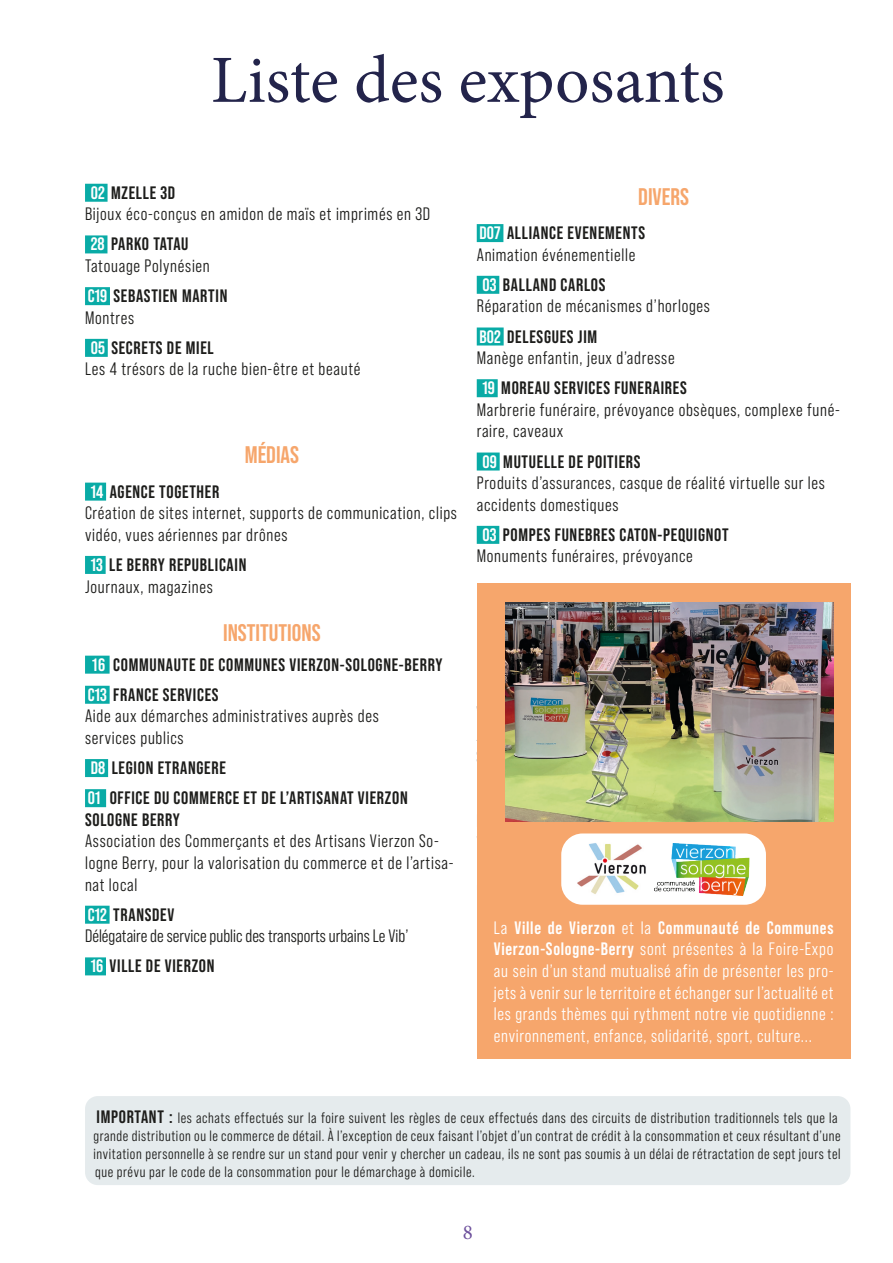
<style>
.page{position:relative;width:893px;height:1263px;background:#fff}
.page>*{position:absolute;margin:0;border:0;box-sizing:border-box;transform-origin:0 0}
.t1{font:67.5px "Minion Pro";color:#23244b}
.t2{font:700 24px "Bebas Neue Pro";color:#f6a66c}
.t3{font:21px "Minion Pro";color:#6d509c}
.t4{font:18px/21.6px "Bebas Neue Pro Middle";letter-spacing:.04em;color:#1d1d1b}
.t5{font:700 18px/30.2px "Bebas Neue Pro";letter-spacing:.04em;color:#1d1d1b}
.t6{font:18px/21.6px "Bebas Neue Pro Middle";letter-spacing:.04em;color:#fff;text-align:justify}
.t7{font:18px "Bebas Neue Pro Middle";color:#1d1d1b}
.t8{font:700 18px "Bebas Neue Pro";letter-spacing:.04em;color:#fff}
.t9{font:700 18px "Bebas Neue Pro";letter-spacing:.005em;color:#1d1d1b}
.t10{font:15px/18px "Bebas Neue Pro Middle";letter-spacing:.04em;color:#1d1d1b}
.s1{color:#fff}
.s2{font-family:"Bebas Neue Pro Middle";font-weight:400}
.s3{font-family:"Bebas Neue Pro";font-weight:700}
.s4{font-family:"Bebas Neue Pro";font-weight:700;font-size:18px}
</style>
<div class="page">
<div style="left:85px;top:184px;width:23px;height:18px;background:#09aba6"></div>
<div style="left:85px;top:235px;width:22px;height:18px;background:#09aba6"></div>
<div style="left:85px;top:287px;width:25px;height:18px;background:#09aba6"></div>
<div style="left:85px;top:339px;width:23px;height:18px;background:#09aba6"></div>
<div style="left:85px;top:483px;width:21px;height:18px;background:#09aba6"></div>
<div style="left:85px;top:556px;width:21px;height:18px;background:#09aba6"></div>
<div style="left:85px;top:656px;width:25px;height:18px;background:#09aba6"></div>
<div style="left:85px;top:686px;width:25px;height:18px;background:#09aba6"></div>
<div style="left:85px;top:759px;width:23px;height:18px;background:#09aba6"></div>
<div style="left:85px;top:789px;width:21px;height:18px;background:#09aba6"></div>
<div style="left:85px;top:906px;width:25px;height:18px;background:#09aba6"></div>
<div style="left:85px;top:957px;width:21px;height:18px;background:#09aba6"></div>
<div style="left:477px;top:224px;width:26px;height:18px;background:#09aba6"></div>
<div style="left:477px;top:276px;width:22px;height:18px;background:#09aba6"></div>
<div style="left:477px;top:327px;width:27px;height:18px;background:#09aba6"></div>
<div style="left:477px;top:379px;width:21px;height:18px;background:#09aba6"></div>
<div style="left:477px;top:452px;width:23px;height:18px;background:#09aba6"></div>
<div style="left:477px;top:526px;width:22px;height:18px;background:#09aba6"></div>
<div style="left:85px;top:1096px;width:765px;height:89px;background:#e5ebed;border-radius:13px"></div>
<div style="left:477px;top:584px;width:373px;height:475px;background:#f6a66c"></div>
<img style="left:505px;top:603px;width:328px;height:218px">
<div style="left:561px;top:833px;width:205px;height:72px;background:#fff;border-radius:21px"></div>
<img style="left:655px;top:843px;width:95px;height:52px">
<img style="left:577px;top:843px;width:69px;height:51px">
<h1 class="t1" style="left:211px;top:35px;width:515px">Liste des exposants</h1>
<p class="t5" style="left:91px;top:177px;width:86px"><span class="s1">02</span> MZELLE 3D</p>
<p class="t4" style="left:85px;top:203px;width:347px">Bijoux éco-conçus en amidon de maïs et imprimés en 3D</p>
<p class="t9" style="left:91px;top:234px;width:99px"><span class="s1">28</span> PARKO TATAU</p>
<p class="t4" style="left:85px;top:255px;width:126px">Tatouage Polynésien</p>
<p class="t5" style="left:88px;top:281px;width:141px"><span class="s1">C19</span> SEBASTIEN MARTIN</p>
<p class="t4" style="left:85px;top:307px;width:51px">Montres</p>
<p class="t5" style="left:91px;top:332px;width:124px"><span class="s1">05</span> SECRETS DE MIEL</p>
<p class="t4" style="left:85px;top:358px;width:277px">Les 4 trésors de la ruche bien-être et beauté</p>
<h2 class="t2" style="left:245px;top:441px;width:56px">MÉDIAS</h2>
<p class="t5" style="left:91px;top:476px;width:130px"><span class="s1">14</span> AGENCE TOGETHER</p>
<p class="t4" style="left:85px;top:502px;width:373px">Création de sites internet, supports de communication, clips vidéo, vues aériennes par drônes</p>
<p class="t5" style="left:91px;top:549px;width:157px"><span class="s1">13</span> LE BERRY REPUBLICAIN</p>
<p class="t4" style="left:85px;top:575px;width:129px">Journaux, magazines</p>
<h2 class="t2" style="left:223px;top:618px;width:99px">INSTITUTIONS</h2>
<p class="t5" style="left:88px;top:649px;width:356px"><span class="s1">16</span> COMMUNAUTE DE COMMUNES VIERZON-SOLOGNE-BERRY<br><span class="s1">C13</span> FRANCE SERVICES</p>
<p class="t4" style="left:85px;top:705px;width:295px">Aide aux démarches administratives auprès des services publics</p>
<p class="t5" style="left:88px;top:752px;width:321px"><span class="s1">D8</span> LEGION ETRANGERE<br><span class="s1">01</span> OFFICE DU COMMERCE ET DE L’ARTISANAT VIERZON</p>
<p class="t5" style="left:85px;top:804px;width:96px">SOLOGNE BERRY</p>
<p class="t4" style="left:85px;top:830px;width:370px">Association des Commerçants et des Artisans Vierzon So&shy;logne Berry, pour la valorisation du commerce et de l’artisa&shy;nat local</p>
<p class="t5" style="left:88px;top:899px;width:88px"><span class="s1">C12</span> TRANSDEV</p>
<p class="t7" style="left:85px;top:926px;width:325px">Délégataire de service public des transports urbains Le Vib’</p>
<p class="t5" style="left:91px;top:951px;width:125px"><span class="s1">16</span> VILLE DE VIERZON</p>
<h2 class="t2" style="left:638px;top:183px;width:52px">DIVERS</h2>
<p class="t5" style="left:480px;top:218px;width:167px"><span class="s1">D07</span> ALLIANCE EVENEMENTS</p>
<p class="t4" style="left:477px;top:244px;width:160px">Animation événementielle</p>
<p class="t5" style="left:482px;top:269px;width:125px"><span class="s1">03</span> BALLAND CARLOS</p>
<p class="t4" style="left:477px;top:295px;width:235px">Réparation de mécanismes d’horloges</p>
<p class="t5" style="left:480px;top:321px;width:119px"><span class="s1">B02</span> DELESGUES JIM</p>
<p class="t4" style="left:477px;top:347px;width:199px">Manège enfantin, jeux d’adresse</p>
<p class="t5" style="left:482px;top:373px;width:206px"><span class="s1">19</span> MOREAU SERVICES FUNERAIRES</p>
<p class="t4" style="left:477px;top:399px;width:365px">Marbrerie funéraire, prévoyance obsèques, complexe funé&shy;raire, caveaux</p>
<p class="t5" style="left:482px;top:446px;width:159px"><span class="s1">09</span> MUTUELLE DE POITIERS</p>
<p class="t4" style="left:477px;top:472px;width:350px">Produits d’assurances, casque de réalité virtuelle sur les accidents domestiques</p>
<p class="t5" style="left:482px;top:519px;width:248px"><span class="s1">03</span> POMPES FUNEBRES CATON-PEQUIGNOT</p>
<p class="t4" style="left:477px;top:545px;width:218px">Monuments funéraires, prévoyance</p>
<p class="t8" style="left:494px;top:917px;width:341px"><span class="s2">La</span> Ville de Vierzon <span class="s2">et la</span> Communauté de Communes</p>
<p class="t6" style="left:494px;top:938px;width:341px"><span class="s3">Vierzon-Sologne-Berry</span> sont présentes à la Foire-Expo au sein d’un stand mutualisé afin de présenter les pro&shy;jets à venir sur le territoire et échanger sur l’actualité et les grands thèmes qui rythment notre vie quotidienne : environnement, enfance, solidarité, sport, culture...</p>
<p class="t10" style="left:94px;top:1108px;width:749px"><span class="s4">IMPORTANT :</span> les achats effectués sur la foire suivent les règles de ceux effectués dans des circuits de distribution traditionnels tels que la grande distribution ou le commerce de détail. À l’exception de ceux faisant l’objet d’un contrat de crédit à la consommation et ceux résultant d’une invitation personnelle à se rendre sur un stand pour venir y chercher un cadeau, ils ne sont pas soumis à un délai de rétractation de sept jours tel que prévu par le code de la consommation pour le démarchage à domicile.</p>
<p class="t3" style="left:463px;top:1218px;width:12px">8</p>
</div>
